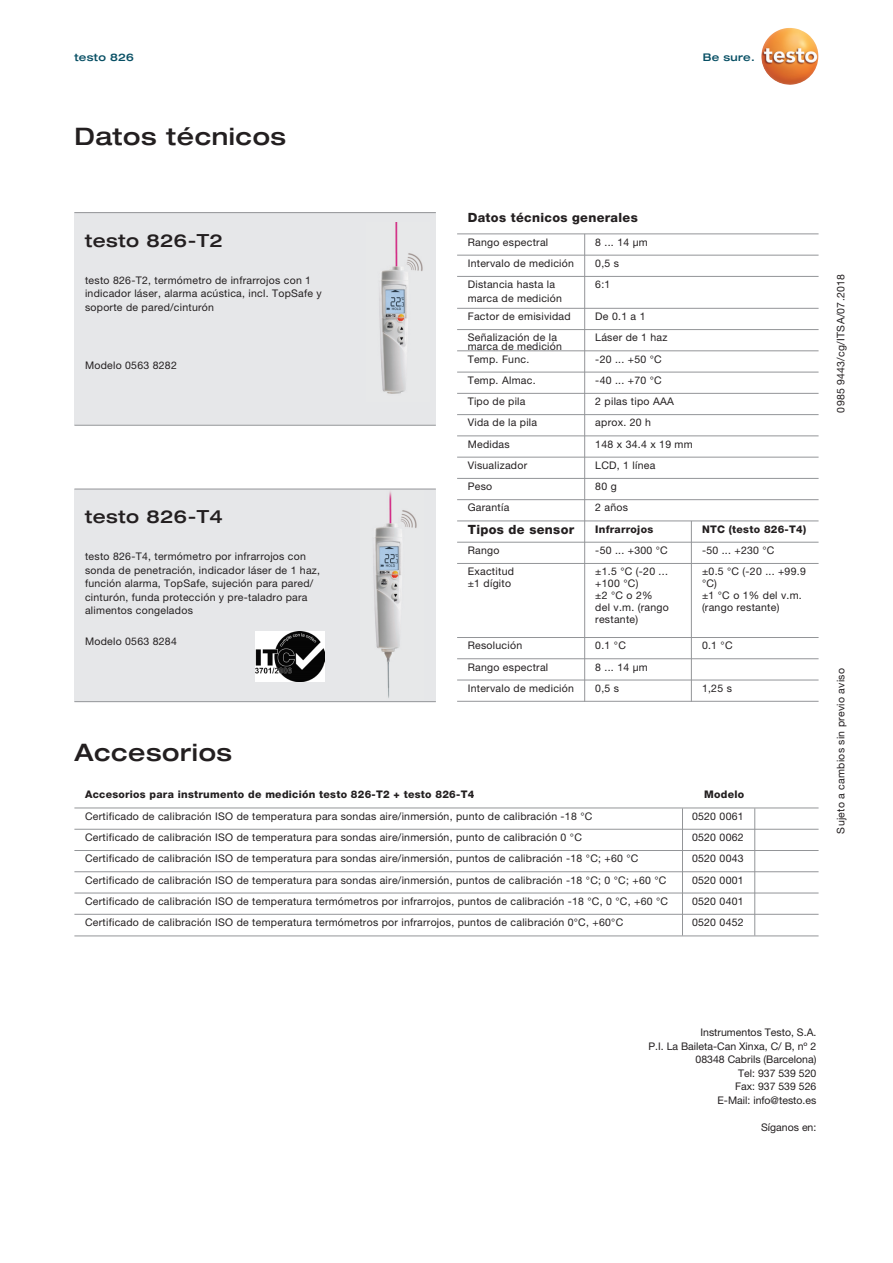
<style>
.page{position:relative;width:893px;height:1263px;background:#fff}
.page>*{position:absolute;margin:0;border:0;box-sizing:border-box;transform-origin:0 0}
.Headline_16pt{font:500 expanded 24px "Helvetica Neue LT Com";letter-spacing:.025em;color:#231f20}
.Geraetename_schwarz{font:500 expanded 18px "Helvetica Neue LT Com";letter-spacing:.025em;color:#231f20}
.Tabelle_Head_1{font:800 12.75px "Helvetica Neue LTW1 G";letter-spacing:.025em;color:#231f20}
.Tabelle{font:10.5px/12px "Helvetica Neue LTW1 G";letter-spacing:.025em;color:#231f20}
.Copy_7_pt{font:10.5px/13.5px "Helvetica Neue LTW1 G";letter-spacing:.025em;color:#231f20}
.Adresse{font:10.5px "Helvetica Neue LTW1 G";color:#231f20}
.Tabelle_Head_2{font:800 10.5px "Helvetica Neue LTW1 G";letter-spacing:.025em;color:#231f20}
.Tabelle_Bestell-Nr{font:10.5px "Helvetica Neue LTW1 G";letter-spacing:.025em;color:#231f20}
.Rubrik{font:500 expanded 10.5px "Helvetica Neue LT Com";letter-spacing:.025em;color:#074f64}
.Slogan{font:500 expanded 10.5px "Helvetica Neue LT Com";letter-spacing:.025em;color:#074f64}
.Tabelle_Bestell_nr{font:800 10.5px "Helvetica Neue LTW1 G";letter-spacing:.025em;color:#231f20}
</style>
<div class="page">
<img style="left:761px;top:28px;width:57px;height:57px">
<div style="left:74px;top:213px;width:362px;height:212px;background:#e6e7e9"></div>
<hr style="left:74px;top:212px;width:362px;height:1px;background:#939598">
<hr style="left:74px;top:425px;width:362px;height:1px;background:#939598">
<img style="left:379px;top:223px;width:44px;height:171px">
<div style="left:74px;top:489px;width:362px;height:213px;background:#e6e7e9"></div>
<hr style="left:74px;top:489px;width:362px;height:1px;background:#939598">
<hr style="left:74px;top:701px;width:362px;height:1px;background:#939598">
<img style="left:373px;top:491px;width:44px;height:207px">
<hr style="left:457px;top:233px;width:362px;height:1px;background:#939598">
<hr style="left:457px;top:255px;width:362px;height:1px;background:#939598">
<hr style="left:457px;top:276px;width:362px;height:1px;background:#939598">
<hr style="left:457px;top:308px;width:362px;height:1px;background:#939598">
<hr style="left:457px;top:329px;width:362px;height:1px;background:#939598">
<hr style="left:457px;top:372px;width:362px;height:1px;background:#939598">
<hr style="left:457px;top:393px;width:362px;height:1px;background:#939598">
<hr style="left:457px;top:414px;width:362px;height:1px;background:#939598">
<hr style="left:457px;top:435px;width:362px;height:1px;background:#939598">
<hr style="left:457px;top:457px;width:362px;height:1px;background:#939598">
<hr style="left:457px;top:478px;width:362px;height:1px;background:#939598">
<hr style="left:457px;top:499px;width:362px;height:1px;background:#939598">
<hr style="left:457px;top:520px;width:362px;height:1px;background:#939598">
<hr style="left:457px;top:350px;width:362px;height:1px;background:#939598">
<hr style="left:584px;top:234px;width:1px;height:287px;background:#939598">
<hr style="left:457px;top:542px;width:362px;height:1px;background:#939598">
<hr style="left:457px;top:563px;width:362px;height:1px;background:#939598">
<hr style="left:457px;top:637px;width:362px;height:1px;background:#939598">
<hr style="left:457px;top:658px;width:362px;height:1px;background:#939598">
<hr style="left:457px;top:680px;width:362px;height:1px;background:#939598">
<hr style="left:457px;top:701px;width:362px;height:1px;background:#939598">
<hr style="left:584px;top:521px;width:1px;height:181px;background:#939598">
<hr style="left:691px;top:521px;width:1px;height:181px;background:#939598">
<hr style="left:74px;top:807px;width:745px;height:1px;background:#939598">
<hr style="left:74px;top:829px;width:745px;height:1px;background:#939598">
<hr style="left:74px;top:850px;width:745px;height:1px;background:#939598">
<hr style="left:74px;top:914px;width:745px;height:1px;background:#939598">
<hr style="left:74px;top:935px;width:745px;height:1px;background:#939598">
<hr style="left:74px;top:871px;width:745px;height:1px;background:#939598">
<hr style="left:74px;top:893px;width:745px;height:1px;background:#939598">
<hr style="left:682px;top:808px;width:1px;height:127px;background:#939598">
<hr style="left:754px;top:808px;width:1px;height:127px;background:#939598">
<img style="left:255px;top:631px;width:69px;height:50px">
<p class="Rubrik" style="left:74px;top:50px;width:61px">testo 826</p>
<p class="Headline_16pt" style="left:74px;top:121px;width:213px">Datos técnicos</p>
<p class="Geraetename_schwarz" style="left:85px;top:229px;width:139px">testo 826-T2</p>
<p class="Copy_7_pt" style="left:85px;top:273px;width:238px">testo 826-T2, termómetro de infrarrojos con 1 indicador láser, alarma acústica, incl. TopSafe y soporte de pared/cinturón</p>
<p class="Copy_7_pt" style="left:85px;top:358px;width:93px">Modelo 0563 8282</p>
<p class="Geraetename_schwarz" style="left:85px;top:505px;width:139px">testo 826-T4</p>
<p class="Copy_7_pt" style="left:85px;top:550px;width:237px">testo 826-T4, termómetro por infrarrojos con sonda de penetración, indicador láser de 1 haz, función alarma, TopSafe, sujeción para pared/ cinturón, funda protección y pre-taladro para alimentos congelados</p>
<p class="Copy_7_pt" style="left:85px;top:635px;width:93px">Modelo 0563 8284</p>
<p class="Headline_16pt" style="left:74px;top:737px;width:159px">Accesorios</p>
<p class="Slogan" style="left:703px;top:50px;width:54px">Be sure.</p>
<p class="Tabelle_Head_1" style="left:468px;top:210px;width:172px">Datos técnicos generales</p>
<p class="Copy_7_pt" style="left:468px;top:235px;width:82px">Rango espectral</p>
<p class="Copy_7_pt" style="left:595px;top:235px;width:54px">8 ... 14 µm</p>
<p class="Copy_7_pt" style="left:468px;top:256px;width:108px">Intervalo de medición</p>
<p class="Copy_7_pt" style="left:595px;top:256px;width:25px">0,5 s</p>
<p class="Copy_7_pt" style="left:468px;top:278px;width:96px">Distancia hasta la marca de medición</p>
<p class="Copy_7_pt" style="left:595px;top:278px;width:17px">6:1</p>
<p class="Copy_7_pt" style="left:468px;top:309px;width:105px">Factor de emisividad</p>
<p class="Copy_7_pt" style="left:595px;top:309px;width:52px">De 0.1 a 1</p>
<p class="Copy_7_pt" style="left:468px;top:333px;width:96px;line-height:9px">Señalización de la marca de medición</p>
<p class="Copy_7_pt" style="left:595px;top:331px;width:74px">Láser de 1 haz</p>
<p class="Copy_7_pt" style="left:468px;top:352px;width:63px">Temp. Func.</p>
<p class="Copy_7_pt" style="left:595px;top:352px;width:68px">-20 ... +50 °C</p>
<p class="Copy_7_pt" style="left:468px;top:373px;width:69px">Temp. Almac.</p>
<p class="Copy_7_pt" style="left:595px;top:373px;width:68px">-40 ... +70 °C</p>
<p class="Copy_7_pt" style="left:468px;top:395px;width:59px">Tipo de pila</p>
<p class="Copy_7_pt" style="left:468px;top:416px;width:71px">Vida de la pila</p>
<p class="Copy_7_pt" style="left:468px;top:437px;width:44px">Medidas</p>
<p class="Copy_7_pt" style="left:468px;top:458px;width:61px">Visualizador</p>
<p class="Copy_7_pt" style="left:468px;top:480px;width:26px">Peso</p>
<p class="Copy_7_pt" style="left:468px;top:501px;width:43px">Garantía</p>
<p class="Copy_7_pt" style="left:595px;top:395px;width:80px">2 pilas tipo AAA</p>
<p class="Copy_7_pt" style="left:595px;top:416px;width:57px">aprox. 20 h</p>
<p class="Copy_7_pt" style="left:595px;top:437px;width:99px">148 x 34.4 x 19 mm</p>
<p class="Copy_7_pt" style="left:595px;top:458px;width:62px">LCD, 1 línea</p>
<p class="Copy_7_pt" style="left:595px;top:480px;width:23px">80 g</p>
<p class="Copy_7_pt" style="left:595px;top:501px;width:34px">2 años</p>
<p class="Tabelle_Head_1" style="left:468px;top:522px;width:108px">Tipos de sensor</p>
<p class="Tabelle_Head_2" style="left:595px;top:523px;width:59px">Infrarrojos</p>
<p class="Tabelle_Head_2" style="left:702px;top:523px;width:106px">NTC (testo 826-T4)</p>
<p class="Tabelle" style="left:468px;top:544px;width:33px">Rango</p>
<p class="Tabelle" style="left:595px;top:544px;width:74px">-50 ... +300 °C</p>
<p class="Tabelle" style="left:702px;top:544px;width:74px">-50 ... +230 °C</p>
<p class="Tabelle" style="left:468px;top:565px;width:48px">Exactitud</p>
<p class="Tabelle" style="left:468px;top:577px;width:45px">±1 dígito</p>
<p class="Tabelle" style="left:595px;top:565px;width:74px">±1.5 °C (-20 ... +100 °C)</p>
<p class="Tabelle" style="left:595px;top:589px;width:75px">±2 °C o 2% del v.m. (rango restante)</p>
<p class="Tabelle" style="left:702px;top:565px;width:105px">±0.5 °C (-20 ... +99.9 °C)</p>
<p class="Tabelle" style="left:702px;top:589px;width:101px">±1 °C o 1% del v.m. (rango restante)</p>
<p class="Tabelle" style="left:468px;top:639px;width:56px">Resolución</p>
<p class="Tabelle" style="left:595px;top:639px;width:32px">0.1 °C</p>
<p class="Tabelle" style="left:702px;top:639px;width:32px">0.1 °C</p>
<p class="Tabelle" style="left:468px;top:661px;width:82px">Rango espectral</p>
<p class="Tabelle" style="left:595px;top:661px;width:54px">8 ... 14 µm</p>
<p class="Tabelle" style="left:468px;top:682px;width:108px">Intervalo de medición</p>
<p class="Tabelle" style="left:595px;top:682px;width:25px">0,5 s</p>
<p class="Tabelle" style="left:702px;top:682px;width:31px">1,25 s</p>
<p class="Tabelle_Head_2" style="left:85px;top:788px;width:391px">Accesorios para instrumento de medición testo 826-T2 + testo 826-T4</p>
<p class="Tabelle_Bestell_nr" style="left:704px;top:788px;width:42px">Modelo</p>
<p class="Tabelle_Bestell-Nr" style="left:692px;top:809px;width:53px">0520 0061</p>
<p class="Tabelle_Bestell-Nr" style="left:692px;top:831px;width:53px">0520 0062</p>
<p class="Tabelle_Bestell-Nr" style="left:692px;top:852px;width:53px">0520 0043</p>
<p class="Tabelle_Bestell-Nr" style="left:692px;top:873px;width:53px">0520 0001</p>
<p class="Tabelle_Bestell-Nr" style="left:692px;top:894px;width:53px">0520 0401</p>
<p class="Tabelle_Bestell-Nr" style="left:692px;top:916px;width:53px">0520 0452</p>
<p class="Tabelle" style="left:85px;top:810px;width:509px">Certificado de calibración ISO de temperatura para sondas aire/inmersión, punto de calibración -18 °C</p>
<p class="Tabelle" style="left:85px;top:831px;width:498px">Certificado de calibración ISO de temperatura para sondas aire/inmersión, punto de calibración 0 °C</p>
<p class="Tabelle" style="left:85px;top:852px;width:555px">Certificado de calibración ISO de temperatura para sondas aire/inmersión, puntos de calibración -18 °C; +60 °C</p>
<p class="Tabelle" style="left:85px;top:874px;width:583px">Certificado de calibración ISO de temperatura para sondas aire/inmersión, puntos de calibración -18 °C; 0 °C; +60 °C</p>
<p class="Tabelle" style="left:85px;top:895px;width:585px">Certificado de calibración ISO de temperatura termómetros por infrarrojos, puntos de calibración -18 °C, 0 °C, +60 °C</p>
<p class="Tabelle" style="left:85px;top:916px;width:540px">Certificado de calibración ISO de temperatura termómetros por infrarrojos, puntos de calibración 0°C, +60°C</p>
<p class="Copy_7_pt" style="left:834px;top:412px;width:140px;rotate:-90deg">0985 9443/cg/ITSA/07.2018</p>
<p class="Copy_7_pt" style="left:834px;top:833px;width:167px;rotate:-90deg">Sujeto a cambios sin previo aviso</p>
<p class="Adresse" style="left:700px;top:1026px;width:117px">Instrumentos Testo, S.A.</p>
<p class="Adresse" style="left:648px;top:1039px;width:169px">P.I. La Baileta-Can Xinxa, C/ B, nº 2</p>
<p class="Adresse" style="left:696px;top:1053px;width:122px">08348 Cabrils (Barcelona)</p>
<p class="Adresse" style="left:738px;top:1066px;width:80px">Tel: 937 539 520</p>
<p class="Adresse" style="left:735px;top:1080px;width:83px">Fax: 937 539 526</p>
<p class="Adresse" style="left:717px;top:1093px;width:100px">E-Mail: info@testo.es</p>
<p class="Adresse" style="left:761px;top:1120px;width:57px">Síganos en:</p>
</div>
